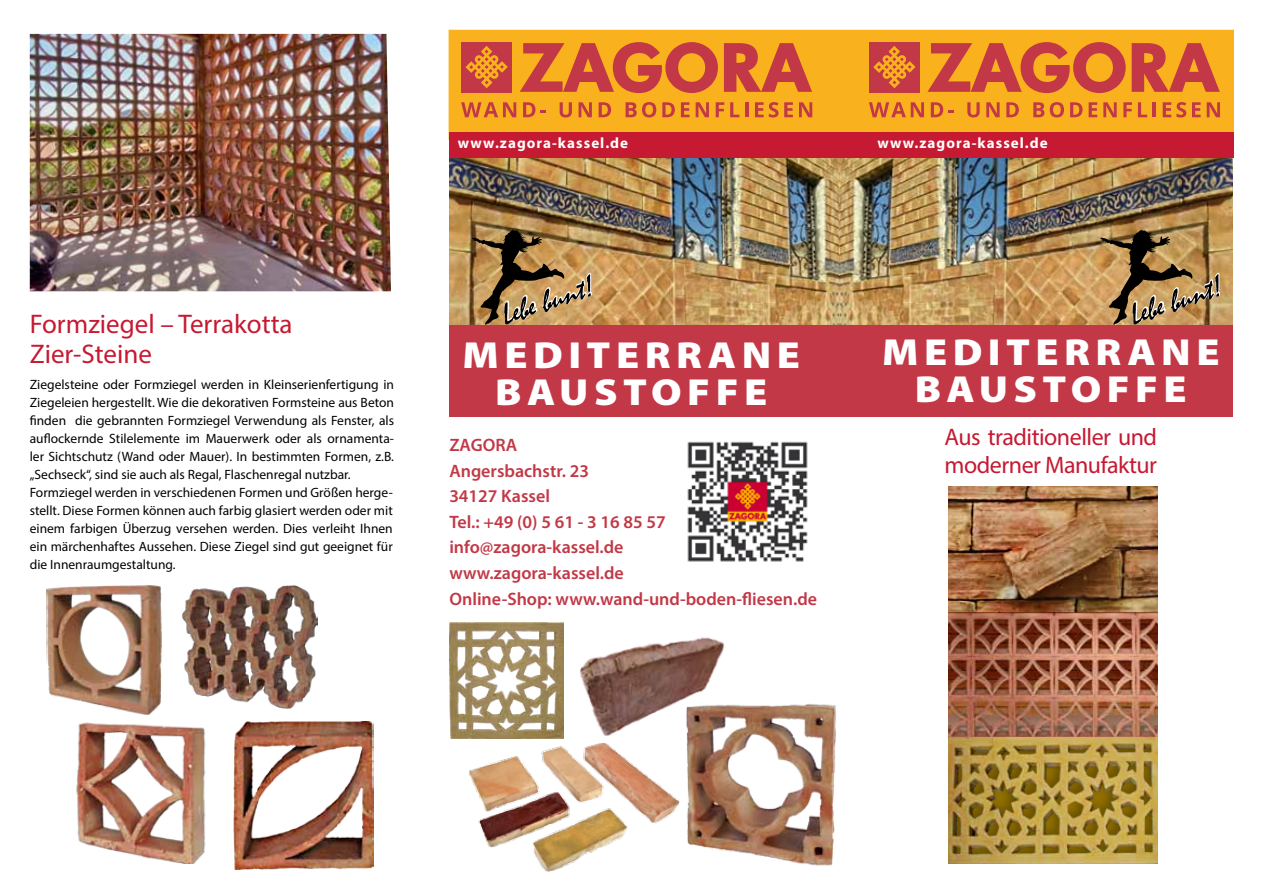
<style>
.page{position:relative;width:1263px;height:893px;background:#fff}
.page>*{position:absolute;margin:0;border:0;box-sizing:border-box;transform-origin:0 0}
.t1{font:900 37.8px/37.5px "Myriad Pro";letter-spacing:.13em;color:#fff;text-align:center;scale:1.11 1}
.t2{font:27px/30px "Myriad Pro";color:#c61932}
.t3{font:24px/28.8px "Myriad Pro";letter-spacing:-.02em;color:#c61932}
.t4{font:600 18px/25.5px "Myriad Pro";color:#c23846}
.t5{font:700 15px "Myriad Pro";letter-spacing:.07em;color:#fff}
.t6{font:13.5px/18px "Myriad Pro";color:#000;text-align:right}
</style>
<div class="page">
<img style="left:449px;top:157px;width:784px;height:168px">
<img style="left:30px;top:34px;width:361px;height:257px">
<img style="left:948px;top:612px;width:209px;height:126px">
<div style="left:449px;top:30px;width:785px;height:110px;background:#f9b21e"></div>
<div style="left:449px;top:132px;width:784px;height:25px;background:#c61932"></div>
<img style="left:687px;top:441px;width:121px;height:121px">
<img style="left:1100px;top:230px;width:121px;height:95px">
<img style="left:472px;top:230px;width:120px;height:95px">
<img style="left:580px;top:637px;width:145px;height:99px">
<img style="left:675px;top:699px;width:161px;height:167px">
<img style="left:469px;top:743px;width:210px;height:128px">
<div style="left:449px;top:325px;width:784px;height:92px;background:#c23846"></div>
<svg style="left:927px;top:42px;width:293px;height:51px"></svg>
<div style="left:869px;top:42px;width:51px;height:51px;background:#c23846"></div>
<svg style="left:873px;top:46px;width:42px;height:42px"></svg>
<svg style="left:869px;top:102px;width:55px;height:15px"></svg>
<svg style="left:931px;top:102px;width:22px;height:15px"></svg>
<svg style="left:967px;top:102px;width:13px;height:15px"></svg>
<svg style="left:986px;top:102px;width:14px;height:15px"></svg>
<svg style="left:1006px;top:102px;width:13px;height:15px"></svg>
<svg style="left:1033px;top:102px;width:11px;height:15px"></svg>
<svg style="left:1050px;top:102px;width:14px;height:15px"></svg>
<svg style="left:1070px;top:102px;width:12px;height:15px"></svg>
<svg style="left:1089px;top:102px;width:8px;height:15px"></svg>
<svg style="left:1103px;top:102px;width:14px;height:15px"></svg>
<svg style="left:1123px;top:102px;width:9px;height:15px"></svg>
<svg style="left:1138px;top:102px;width:9px;height:15px"></svg>
<hr style="left:1153px;top:102px;width:3px;height:15px;background:#c23846">
<svg style="left:1163px;top:102px;width:23px;height:15px"></svg>
<svg style="left:1192px;top:102px;width:8px;height:15px"></svg>
<svg style="left:1207px;top:102px;width:13px;height:15px"></svg>
<svg style="left:520px;top:42px;width:292px;height:51px"></svg>
<div style="left:461px;top:42px;width:51px;height:51px;background:#c23846"></div>
<svg style="left:465px;top:46px;width:43px;height:42px"></svg>
<svg style="left:461px;top:102px;width:55px;height:15px"></svg>
<svg style="left:523px;top:102px;width:23px;height:15px"></svg>
<svg style="left:560px;top:102px;width:12px;height:15px"></svg>
<svg style="left:579px;top:102px;width:13px;height:15px"></svg>
<svg style="left:599px;top:102px;width:12px;height:15px"></svg>
<svg style="left:626px;top:102px;width:30px;height:15px"></svg>
<svg style="left:662px;top:102px;width:13px;height:15px"></svg>
<svg style="left:681px;top:102px;width:8px;height:15px"></svg>
<svg style="left:696px;top:102px;width:13px;height:15px"></svg>
<svg style="left:716px;top:102px;width:8px;height:15px"></svg>
<svg style="left:730px;top:102px;width:9px;height:15px"></svg>
<hr style="left:745px;top:102px;width:3px;height:15px;background:#c23846">
<svg style="left:755px;top:102px;width:23px;height:15px"></svg>
<svg style="left:784px;top:102px;width:9px;height:15px"></svg>
<svg style="left:799px;top:102px;width:13px;height:15px"></svg>
<img style="left:948px;top:738px;width:209px;height:125px">
<img style="left:948px;top:487px;width:209px;height:125px">
<img style="left:183px;top:586px;width:135px;height:123px">
<img style="left:234px;top:721px;width:139px;height:148px">
<img style="left:47px;top:586px;width:114px;height:129px">
<img style="left:76px;top:722px;width:130px;height:141px">
<img style="left:449px;top:622px;width:114px;height:116px">
<p class="t5" style="left:458px;top:133px;width:172px">www.zagora-kassel.de</p>
<p class="t5" style="left:877px;top:133px;width:172px">www.zagora-kassel.de</p>
<h2 class="t2" style="left:30px;top:308px;width:264px">Formziegel – Terrakotta<br>Zier-Steine</h2>
<p class="t6" style="left:30px;top:376px;width:366px">Ziegelsteine oder Formziegel werden in Kleinserienfertigung in<br>Ziegeleien hergestellt. Wie die dekorativen Formsteine aus Beton die gebrannten Formziegel Verwendung als Fenster, als</p>
<p class="t6" style="left:30px;top:412px;width:38px">finden</p>
<p class="t6" style="left:30px;top:448px;width:366px">ler Sichtschutz (Wand oder Mauer I n.) bestimmten Formen .B.z,</p>
<p class="t6" style="left:30px;top:430px;width:366px">auflockernde Stilelemente im Mauerwerk oder als ornamenta-</p>
<p class="t6" style="left:30px;top:466px;width:322px">„Sechseck ,“ sind sie auch als Regal, Flaschenregal nutzbar.</p>
<p class="t6" style="left:30px;top:502px;width:364px">stellt. Diese Formen können auch farbig glasiert werden oder mit</p>
<p class="t6" style="left:30px;top:484px;width:365px">Formziegel werden in verschiedenen Formen und Größen herge-</p>
<p class="t6" style="left:30px;top:519px;width:365px;text-align:justify">einem farbigen Überzug versehen werden. Dies verleiht Ihnen ein märchenhaftes Aussehen. Diese Ziegel sind gut geeignet für die Innenraumgestaltung.</p>
<h1 class="t1" style="left:463px;top:335px;width:305px">MED TI ERRANE<br>BAUSTOFFE</h1>
<h3 class="t4" style="left:449px;top:432px;width:369px">ZAGORA<br>Angersbachstr. 23<br>34127 Kassel<br>Tel.: +49 5(0) 61 3- 16 85 57 info@zagora-kassel.de<br>www.zagora-kassel.de<br>Online-Shop: www.wand-und-boden-fliesen.de</h3>
<h1 class="t1" style="left:882px;top:332px;width:305px">MED TI ERRANE<br>BAUSTOFFE</h1>
<h3 class="t3" style="left:945px;top:422px;width:214px">Aus traditioneller und moderner Manufaktur</h3>
</div>
